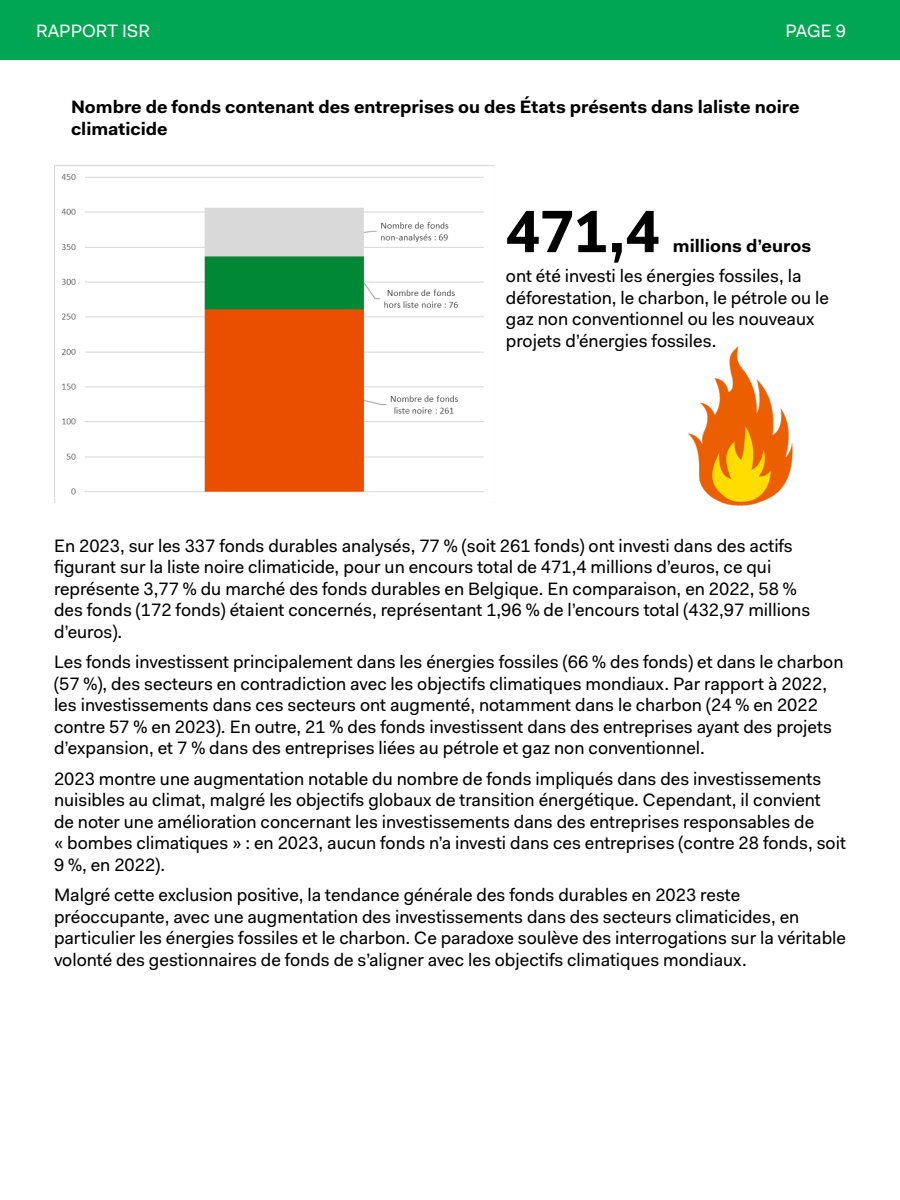
<style>
.page{position:relative;width:900px;height:1200px;background:#fff}
.page>*{position:absolute;margin:0;border:0;box-sizing:border-box;transform-origin:0 0}
.Paragraph_Style_1{font:700 60px "Fakt Pro";color:#000}
.Paragraph_Style_1-2{font:18px/21.6px "Fakt Pro";color:#000}
.Paragraph_Style_1-3{font:700 18px/21.6px "Fakt Pro";color:#000}
.t1{font:18px "Fakt Pro";color:#fff}
</style>
<div class="page">
<div style="left:0;top:0;width:900px;height:60px;background:#00a651"></div>
<img style="left:688px;top:346px;width:105px;height:160px">
<img style="left:54px;top:166px;width:430px;height:337px">
<p class="t1" style="left:36px;top:19px;width:116px">RAPPORT ISR</p>
<p class="t1" style="left:785px;top:19px;width:62px">PAGE 9</p>
<p class="Paragraph_Style_1-3" style="left:71px;top:96px;width:730px">Nombre de fonds contenant des entreprises ou des États présents dans laliste noire climaticide</p>
<p class="Paragraph_Style_1" style="left:506px;top:191px;width:155px">471,4</p>
<p class="Paragraph_Style_1-3" style="left:673px;top:235px;width:140px">millions d’euros</p>
<p class="Paragraph_Style_1-2" style="left:506px;top:265px;width:325px">ont été investi les énergies fossiles, la déforestation, le charbon, le pétrole ou le gaz non conventionnel ou les nouveaux projets d’énergies fossiles.</p>
<p class="Paragraph_Style_1-2" style="left:54px;top:534px;width:758px">En 2023, sur les 337 fonds durables analysés, 77 % (soit 261 fonds) ont investi dans des actifs figurant sur la liste noire climaticide, pour un encours total de 471,4 millions d’euros, ce qui représente 3,77 % du marché des fonds durables en Belgique. En comparaison, en 2022, 58 % des fonds (172 fonds) étaient concernés, représentant 1,96 % de l’encours total (432,97 millions d’euros).</p>
<p class="Paragraph_Style_1-2" style="left:54px;top:651px;width:791px">Les fonds investissent principalement dans les énergies fossiles (66 % des fonds) et dans le charbon (57 %), des secteurs en contradiction avec les objectifs climatiques mondiaux. Par rapport à 2022, les investissements dans ces secteurs ont augmenté, notamment dans le charbon (24 % en 2022 contre 57 % en 2023). En outre, 21 % des fonds investissent dans des entreprises ayant des projets d’expansion, et 7 % dans des entreprises liées au pétrole et gaz non conventionnel.</p>
<p class="Paragraph_Style_1-2" style="left:54px;top:767px;width:793px">2023 montre une augmentation notable du nombre de fonds impliqués dans des investissements nuisibles au climat, malgré les objectifs globaux de transition énergétique. Cependant, il convient<br>de noter une amélioration concernant les investissements dans des entreprises responsables de<br>« bombes climatiques » : en 2023, aucun fonds n’a investi dans ces entreprises (contre 28 fonds, soit 9 %, en 2022).</p>
<p class="Paragraph_Style_1-2" style="left:54px;top:884px;width:793px">Malgré cette exclusion positive, la tendance générale des fonds durables en 2023 reste préoccupante, avec une augmentation des investissements dans des secteurs climaticides, en particulier les énergies fossiles et le charbon. Ce paradoxe soulève des interrogations sur la véritable volonté des gestionnaires de fonds de s’aligner avec les objectifs climatiques mondiaux.</p>
</div>
